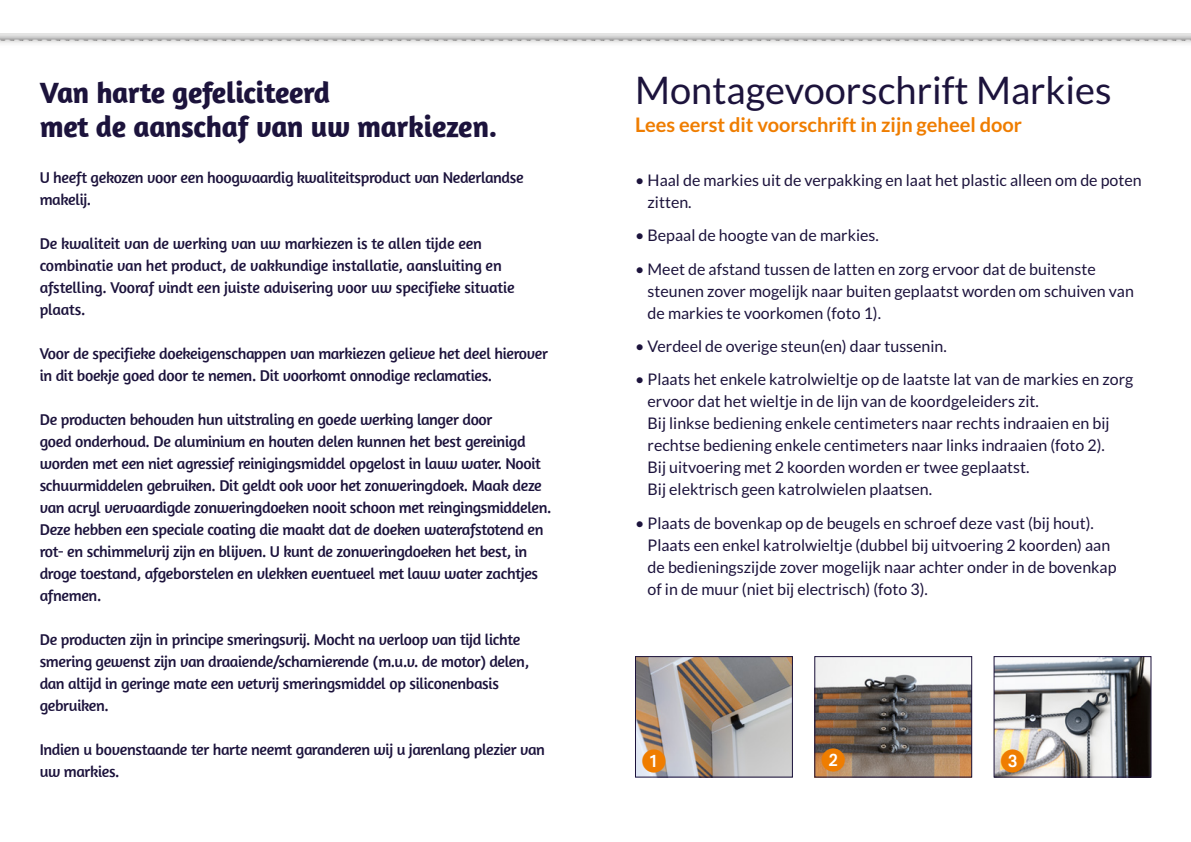
<style>
.page{position:relative;width:1191px;height:842px;background:#fff}
.page>*{position:absolute;margin:0;border:0;box-sizing:border-box;transform-origin:0 0}
.t1{font:38px "Lato";color:#1c133c}
.t2{font:700 30px/34px "Amaranth";letter-spacing:-.01em;color:#1c133c}
.t3{font:23.8px "European Pi One";color:#ef7d00}
.t4{font:700 20px "Lato";color:#ef7d00}
.t5{font:16px/22px "Amaranth";letter-spacing:-.02em;color:#1c133c}
.t6{font:16px/22px "Lato";color:#1c133c}
</style>
<div class="page">
<img style="left:637px;top:658px;width:153px;height:117px">
<div style="left:635px;top:656px;width:157px;height:121px;border:1px solid #1c133c"></div>
<img style="left:816px;top:658px;width:154px;height:117px">
<div style="left:814px;top:656px;width:158px;height:121px;border:1px solid #1c133c"></div>
<img style="left:995px;top:658px;width:154px;height:117px">
<div style="left:993px;top:656px;width:158px;height:121px;border:1px solid #1c133c"></div>
<div style="left:644px;top:752px;width:18px;height:18px;background:#fff;border-radius:50%"></div>
<div style="left:823px;top:751px;width:19px;height:18px;background:#fff;border-radius:50%"></div>
<div style="left:1003px;top:752px;width:18px;height:18px;background:#fff;border-radius:50%"></div>
<svg style="left:0;top:33px;width:1191px;height:10px;background:#d4d4d4"></svg>
<svg style="left:0;top:40px;width:1191px;height:1px"></svg>
<h2 class="t2" style="left:40px;top:75px;width:459px">Van harte gefeliciteerd<br>met de aanschaf van uw markiezen.</h2>
<p class="t5" style="left:40px;top:166px;width:485px">U heeft gekozen voor een hoogwaardig kwaliteitsproduct van Nederlandse makelij.</p>
<p class="t5" style="left:40px;top:232px;width:476px">De kwaliteit van de werking van uw markiezen is te allen tijde een combinatie van het product, de vakkundige installatie, aansluiting en afstelling. Vooraf vindt een juiste advisering voor uw specifieke situatie plaats.</p>
<p class="t5" style="left:40px;top:342px;width:510px">Voor de specifieke doekeigenschappen van markiezen gelieve het deel hierover in dit boekje goed door te nemen. Dit voorkomt onnodige reclamaties.</p>
<p class="t5" style="left:40px;top:408px;width:513px">De producten behouden hun uitstraling en goede werking langer door<br>goed onderhoud. De aluminium en houten delen kunnen het best gereinigd worden met een niet agressief reinigingsmiddel opgelost in lauw water. Nooit schuurmiddelen gebruiken. Dit geldt ook voor het zonweringdoek. Maak deze van acryl vervaardigde zonweringdoeken nooit schoon met reingingsmiddelen.<br>Deze hebben een speciale coating die maakt dat de doeken waterafstotend en rot- en schimmelvrij zijn en blijven. U kunt de zonweringdoeken het best, in droge toestand, afgeborstelen en vlekken eventueel met lauw water zachtjes afnemen.</p>
<p class="t5" style="left:40px;top:628px;width:491px">De producten zijn in principe smeringsvrij. Mocht na verloop van tijd lichte smering gewenst zijn van draaiende/scharnierende (m.u.v. de motor) delen, dan altijd in geringe mate een vetvrij smeringsmiddel op siliconenbasis gebruiken.</p>
<p class="t5" style="left:40px;top:738px;width:507px">Indien u bovenstaande ter harte neemt garanderen wij u jarenlang plezier van uw markies.</p>
<h1 class="t1" style="left:635px;top:69px;width:478px">Montagevoorschrift Markies</h1>
<p class="t4" style="left:635px;top:114px;width:388px">Lees eerst dit voorschrift in zijn geheel door</p>
<p class="t6" style="left:647px;top:169px;width:496px;text-indent:-12px">• Haal de markies uit de verpakking en laat het plastic alleen om de poten zitten.</p>
<p class="t6" style="left:635px;top:224px;width:245px">• Bepaal de hoogte van de markies.</p>
<p class="t6" style="left:647px;top:258px;width:488px;text-indent:-12px">• Meet de afstand tussen de latten en zorg ervoor dat de buitenste steunen zover mogelijk naar buiten geplaatst worden om schuiven van de markies te voorkomen (foto 1).</p>
<p class="t6" style="left:635px;top:335px;width:313px">• Verdeel de overige steun(en) daar tussenin.</p>
<p class="t6" style="left:647px;top:368px;width:487px;text-indent:-12px">• Plaats het enkele katrolwieltje op de laatste lat van de markies en zorg ervoor dat het wieltje in de lijn van de koordgeleiders zit.<br>Bij linkse bediening enkele centimeters naar rechts indraaien en bij rechtse bediening enkele centimeters naar links indraaien (foto 2).<br>Bij uitvoering met 2 koorden worden er twee geplaatst.<br>Bij elektrisch geen katrolwielen plaatsen.</p>
<p class="t6" style="left:647px;top:512px;width:470px;text-indent:-12px">• Plaats de bovenkap op de beugels en schroef deze vast (bij hout).<br>Plaats een enkel katrolwieltje (dubbel bij uitvoering 2 koorden) aan de bedieningszijde zover mogelijk naar achter onder in de bovenkap of in de muur (niet bij electrisch) (foto 3).</p>
<h3 class="t3" style="left:642px;top:748px;width:25px">1</h3>
<h3 class="t3" style="left:821px;top:747px;width:25px">2</h3>
<h3 class="t3" style="left:1000px;top:748px;width:25px">3</h3>
</div>
